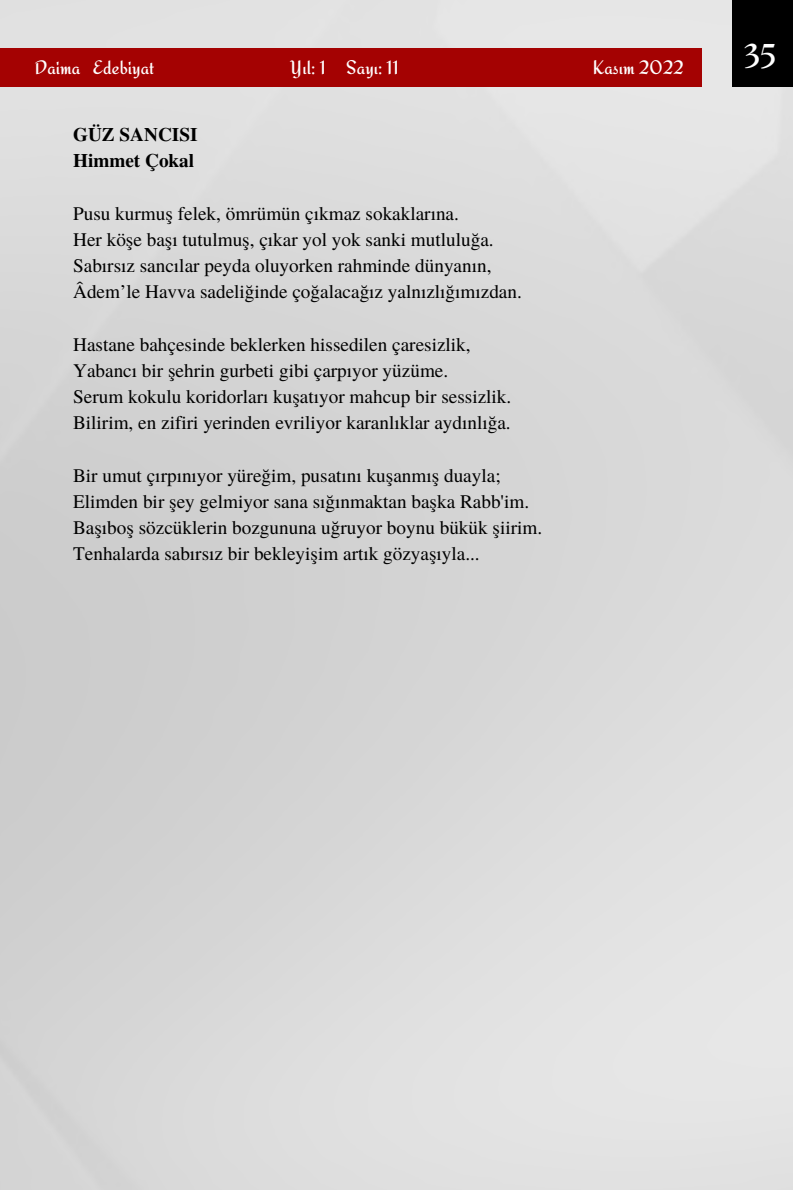
<style>
.page{position:relative;width:793px;height:1191px;background:#fff}
.page>*{position:absolute;margin:0;border:0;box-sizing:border-box;transform-origin:0 0}
.t1{font:31.5px "Redressed";color:#fff}
.t2{font:19.6px "Redressed";color:#fff}
.t3{font:19.25px/26.2px "Te X Gyre Termes";color:#000}
.t4{font:700 19.25px/26.2px "Te X Gyre Termes";color:#000}
</style>
<div class="page">
<img style="left:0;top:0;width:793px;height:1188px">
<div style="left:732px;top:0;width:61px;height:86px;background:#000"></div>
<div style="left:0;top:49px;width:702px;height:38px;background:#a40202"></div>
<p class="t2" style="left:34px;top:55px;width:121px">Daima Edebiyat</p>
<p class="t2" style="left:290px;top:55px;width:110px">Yıl: 1 Sayı: 11</p>
<p class="t2" style="left:592px;top:55px;width:93px">Kasım 2022</p>
<p class="t4" style="left:73px;top:120px;width:126px">GÜZ SANCISI<br>Himmet Çokal</p>
<p class="t3" style="left:73px;top:199px;width:450px">Pusu kurmuş felek, ömrümün çıkmaz sokaklarına.<br>Her köşe başı tutulmuş, çıkar yol yok sanki mutluluğa.<br>Sabırsız sancılar peyda oluyorken rahminde dünyanın, Âdem’le Havva sadeliğinde çoğalacağız yalnızlığımızdan.</p>
<p class="t3" style="left:73px;top:330px;width:439px">Hastane bahçesinde beklerken hissedilen çaresizlik, Yabancı bir şehrin gurbeti gibi çarpıyor yüzüme.<br>Serum kokulu koridorları kuşatıyor mahcup bir sessizlik.<br>Bilirim, en zifiri yerinden evriliyor karanlıklar aydınlığa.</p>
<p class="t3" style="left:73px;top:461px;width:470px">Bir umut çırpınıyor yüreğim, pusatını kuşanmış duayla; Elimden bir şey gelmiyor sana sığınmaktan başka Rabb'im.<br>Başıboş sözcüklerin bozgununa uğruyor boynu bükük şiirim.<br>Tenhalarda sabırsız bir bekleyişim artık gözyaşıyla...</p>
<h1 class="t1" style="left:744px;top:37px;width:34px">35</h1>
</div>
